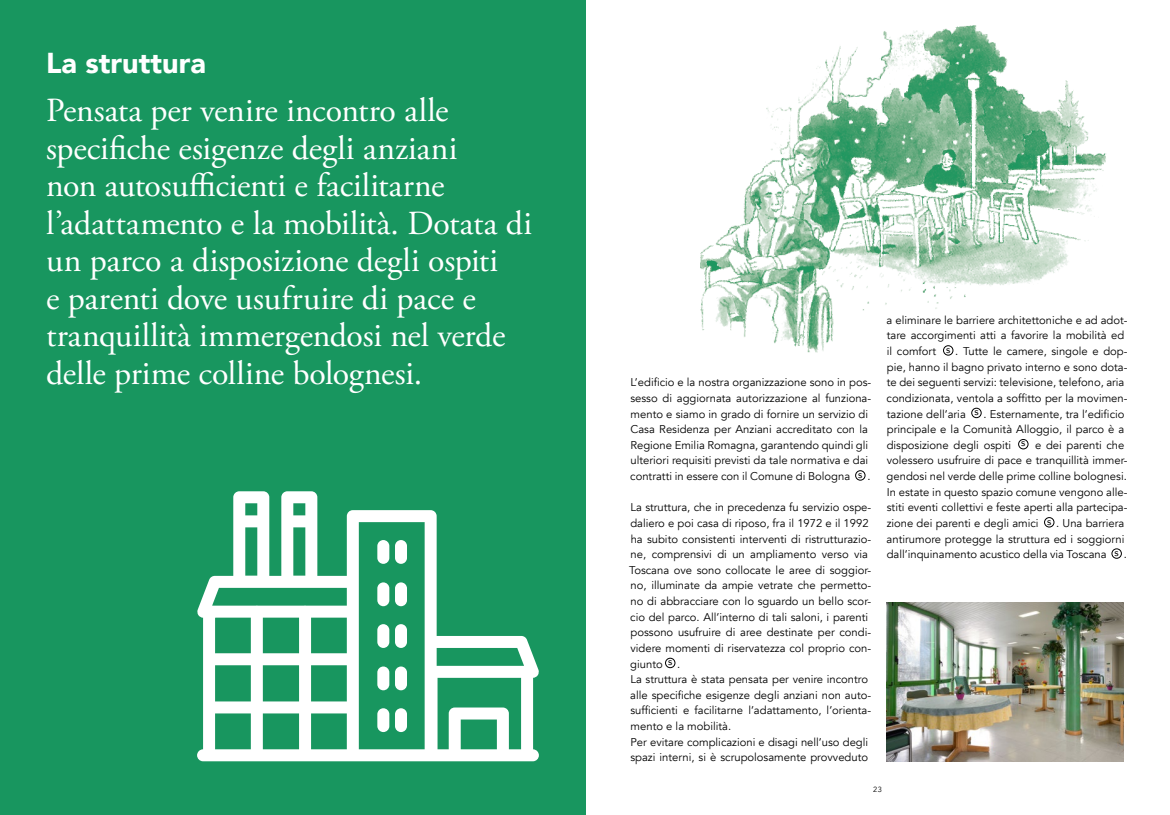
<style>
.page{position:relative;width:1170px;height:815px;background:#fff}
.page>*{position:absolute;margin:0;border:0;box-sizing:border-box;transform-origin:0 0}
.t1{font:33.75px/37.5px "Adobe Garamond Pro";letter-spacing:-.005em;color:#fff}
.t2{font:900 28.75px "Avenir";color:#fff}
.t3{font:11.25px/15.6px "Avenir";color:#000}
.t4{font:7.5px "Avenir";color:#000}
</style>
<div class="page">
<img style="left:700px;top:25px;width:406px;height:331px">
<div style="left:0;top:0;width:585px;height:815px;background:#18965f"></div>
<div style="left:855px;top:470px;width:10px;height:11px;border:1px solid #000;border-radius:50%"></div>
<div style="left:665px;top:658px;width:10px;height:10px;border:1px solid #000;border-radius:50%"></div>
<div style="left:943px;top:345px;width:10px;height:11px;border:1px solid #000;border-radius:50%"></div>
<div style="left:971px;top:408px;width:10px;height:10px;border:1px solid #000;border-radius:50%"></div>
<div style="left:1018px;top:439px;width:10px;height:10px;border:1px solid #000;border-radius:50%"></div>
<div style="left:1044px;top:517px;width:10px;height:10px;border:1px solid #000;border-radius:50%"></div>
<div style="left:1111px;top:548px;width:10px;height:11px;border:1px solid #000;border-radius:50%"></div>
<svg style="left:197px;top:491px;width:342px;height:270px"></svg>
<div style="left:377px;top:540px;width:12px;height:24px;background:#fff;border-radius:6px"></div>
<div style="left:395px;top:540px;width:12px;height:24px;background:#fff;border-radius:6px"></div>
<div style="left:377px;top:582px;width:12px;height:24px;background:#fff;border-radius:6px"></div>
<div style="left:395px;top:582px;width:12px;height:24px;background:#fff;border-radius:6px"></div>
<div style="left:377px;top:624px;width:12px;height:24px;background:#fff;border-radius:6px"></div>
<div style="left:395px;top:624px;width:12px;height:24px;background:#fff;border-radius:6px"></div>
<div style="left:377px;top:666px;width:12px;height:24px;background:#fff;border-radius:6px"></div>
<div style="left:395px;top:666px;width:12px;height:24px;background:#fff;border-radius:6px"></div>
<div style="left:377px;top:708px;width:12px;height:24px;background:#fff;border-radius:6px"></div>
<div style="left:395px;top:708px;width:12px;height:24px;background:#fff;border-radius:6px"></div>
<img style="left:886px;top:603px;width:237px;height:158px">
<h2 class="t2" style="left:46px;top:39px;width:161px">La struttura</h2>
<p class="t1" style="left:46px;top:93px;width:487px">Pensata per venire incontro alle specifiche esigenze degli anziani<br>non autosufficienti e facilitarne l’adattamento e la mobilità. Dotata di un parco a disposizione degli ospiti<br>e parenti dove usufruire di pace e tranquillità immergendosi nel verde delle prime colline bolognesi.</p>
<p class="t3" style="left:630px;top:375px;width:242px">L’edificio e la nostra organizzazione sono in pos&shy;sesso di aggiornata autorizzazione al funziona&shy;mento e siamo in grado di fornire un servizio di Casa Residenza per Anziani accreditato con la Regione Emilia Romagna, garantendo quindi gli ulteriori requisiti previsti da tale normativa e dai contratti in essere con il Comune di Bologna <sup>s</sup> .</p>
<p class="t3" style="left:629px;top:500px;width:243px">La struttura, che in precedenza fu servizio ospe&shy;daliero e poi casa di riposo, fra il 1972 e il 1992 ha subito consistenti interventi di ristrutturazio&shy;ne, comprensivi di un ampliamento verso via Toscana ove sono collocate le aree di soggior&shy;no, illuminate da ampie vetrate che permetto&shy;no di abbracciare con lo sguardo un bello scor&shy;cio del parco. All’interno di tali saloni, i parenti possono usufruire di aree destinate per condi&shy;videre momenti di riservatezza col proprio con&shy;giunto <sup>s</sup> .<br>La struttura è stata pensata per venire incontro alle specifiche esigenze degli anziani non auto&shy;sufficienti e facilitarne l’adattamento, l’orienta&shy;mento e la mobilità.<br>Per evitare complicazioni e disagi nell’uso degli spazi interni, si è scrupolosamente provveduto</p>
<p class="t3" style="left:886px;top:312px;width:242px">a eliminare le barriere architettoniche e ad adot&shy;tare accorgimenti atti a favorire la mobilità ed il comfort <sup>s</sup> . Tutte le camere, singole e dop&shy;pie, hanno il bagno privato interno e sono dota&shy;te dei seguenti servizi: televisione, telefono, aria condizionata, ventola a soffitto per la movimen&shy;tazione dell’aria <sup>s</sup> . Esternamente, tra l’edificio principale e la Comunità Alloggio, il parco è a disposizione degli ospiti <sup>s</sup> e dei parenti che volessero usufruire di pace e tranquillità immer&shy;gendosi nel verde delle prime colline bolognesi.<br>In estate in questo spazio comune vengono alle&shy;stiti eventi collettivi e feste aperti alla partecipa&shy;zione dei parenti e degli amici <sup>s</sup> . Una barriera antirumore protegge la struttura ed i soggiorni dall’inquinamento acustico della via Toscana <sup>s</sup> .</p>
<p class="t4" style="left:873px;top:785px;width:10px">23</p>
</div>
